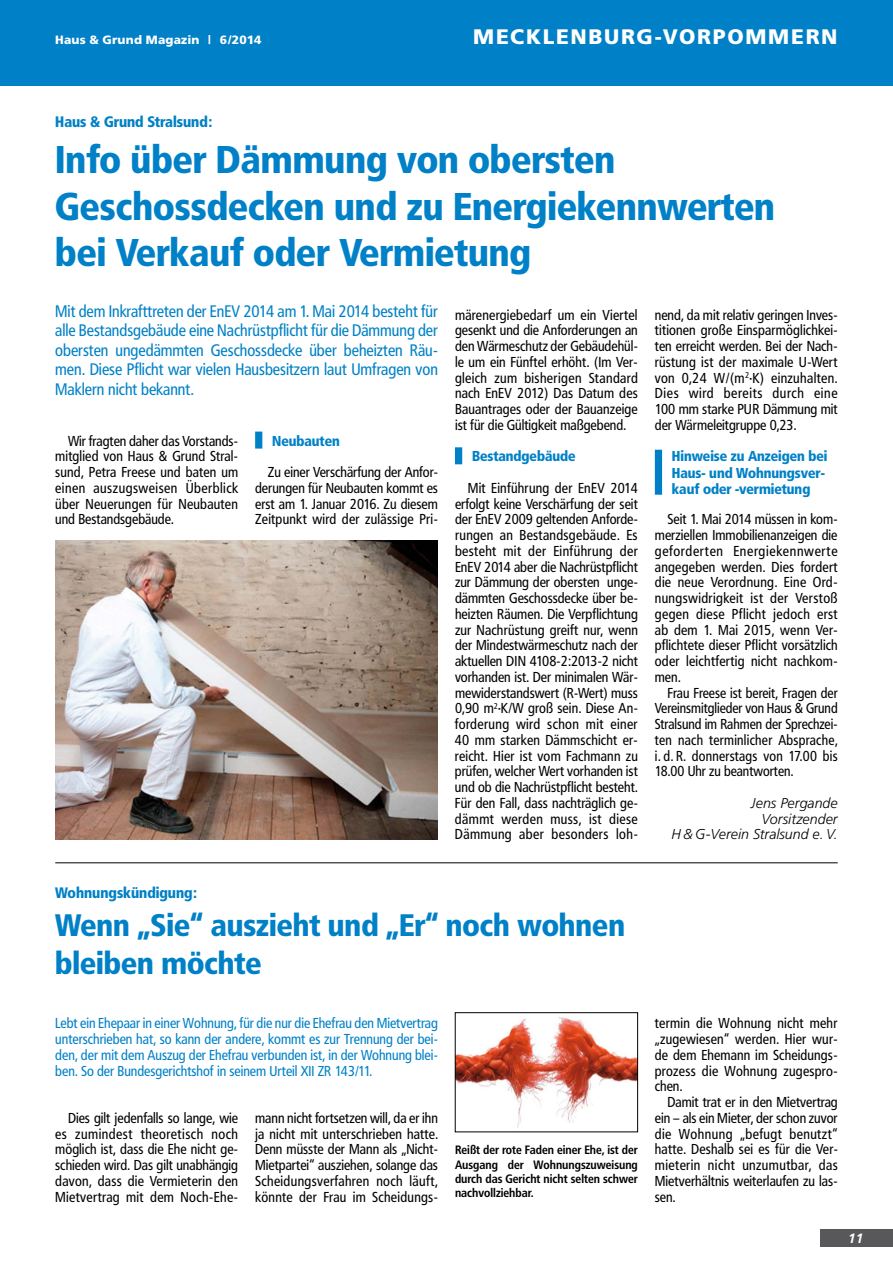
<style>
.page{position:relative;width:893px;height:1263px;background:#fff}
.page>*{position:absolute;margin:0;border:0;box-sizing:border-box;transform-origin:0 0}
.t1{font:900 38.25px/46.5px "Frutiger Condensed BQ";color:#0081c7}
.t2{font:900 30.75px/37.5px "Frutiger Condensed BQ";color:#0081c7}
.t3{font:900 21px "Frutiger";letter-spacing:.08em;color:#fff}
.t4{font:16.5px/19.5px "Frutiger Condensed BQ";color:#0081c7;text-align:justify}
.t5{font:900 15px "Frutiger Condensed BQ";color:#0081c7}
.t6{font:14.25px/15.8px "Frutiger Condensed BQ";letter-spacing:.015em;color:#000;text-align:justify}
.t7{font:14.25px/15.8px "Frutiger Condensed BQ";color:#0081c7;text-align:justify}
.t8{font:900 14.25px/16.5px "Frutiger Condensed BQ";color:#0081c7}
.t9{font:italic 300 14.25px/15.8px "Frutiger";color:#000;text-align:right}
.t10{font:italic 700 13.5px "Frutiger";color:#fff}
.t11{font:700 12px/14.2px "Frutiger Condensed BQ";color:#000;text-align:justify}
.t12{font:900 12px "Frutiger";letter-spacing:.015em;color:#fff}
</style>
<div class="page">
<div style="left:821px;top:1229px;width:72px;height:17px;background:#58585a"></div>
<div style="left:0;top:0;width:893px;height:85px;background:#0081c7"></div>
<hr style="left:55px;top:862px;width:783px;height:1px;background:#000">
<div style="left:255px;top:432px;width:7px;height:17px;background:#0081c7"></div>
<div style="left:455px;top:447px;width:7px;height:17px;background:#0081c7"></div>
<div style="left:655px;top:450px;width:7px;height:45px;background:#0081c7"></div>
<img style="left:55px;top:540px;width:383px;height:299px">
<img style="left:457px;top:1017px;width:179px;height:111px">
<div style="left:455px;top:1012px;width:183px;height:120px;border:1px solid #000"></div>
<p class="t12" style="left:55px;top:33px;width:208px">HAUS &amp; GRUND MAGAZIN | 6/2014</p>
<h3 class="t3" style="left:473px;top:24px;width:366px">MECKLENBURG-VORPOMMERN</h3>
<p class="t5" style="left:55px;top:112px;width:158px">Haus &amp; Grund Stralsund:</p>
<h1 class="t1" style="left:55px;top:136px;width:721px">Info über Dämmung von obersten<br>Geschossdecken und zu Energiekennwerten bei Verkauf oder Vermietung</h1>
<p class="t4" style="left:55px;top:301px;width:384px">Mit dem Inkrafttreten der EnEV 2014 am 1. Mai 2014 besteht für alle Bestandsgebäude eine Nachrüstpflicht für die Dämmung der obersten ungedämmten Geschossdecke über beheizten Räu&shy;men. Diese Pflicht war vielen Hausbesitzern laut Umfragen von Maklern nicht bekannt.</p>
<p class="t6" style="left:55px;top:433px;width:184px;text-indent:13px">Wir fragten daher das Vorstands&shy;mitglied von Haus &amp; Grund Stral&shy;sund, Petra Freese und baten um einen auszugsweisen Überblick über Neuerungen für Neubauten und Bestandsgebäude.</p>
<p class="t8" style="left:272px;top:432px;width:69px">Neubauten</p>
<p class="t6" style="left:255px;top:464px;width:184px;text-indent:13px">Zu einer Verschärfung der Anfor&shy;derungen für Neubauten kommt es erst am 1. Januar 2016. Zu diesem Zeitpunkt wird der zulässige Pri-</p>
<p class="t6" style="left:455px;top:307px;width:184px">märenergiebedarf um ein Viertel gesenkt und die Anforderungen an den Wärmeschutz der Gebäudehül&shy;le um ein Fünftel erhöht. (Im Ver&shy;gleich zum bisherigen Standard nach EnEV 2012) Das Datum des Bauantrages oder der Bauanzeige ist für die Gültigkeit maßgebend.</p>
<p class="t8" style="left:472px;top:448px;width:105px">Bestandgebäude</p>
<p class="t6" style="left:455px;top:480px;width:184px;text-indent:13px">Mit Einführung der EnEV 2014 erfolgt keine Verschärfung der seit der EnEV 2009 geltenden Anforde&shy;rungen an Bestandsgebäude. Es besteht mit der Einführung der EnEV 2014 aber die Nachrüstpflicht zur Dämmung der obersten unge&shy;dämmten Geschossdecke über be&shy;heizten Räumen. Die Verpflichtung zur Nachrüstung greift nur, wenn der Mindestwärmeschutz nach der aktuellen DIN 4108-2:2013-2 nicht vorhanden ist. Der minimalen Wär&shy;mewiderstandswert (R-Wert) muss 0,90 m<sup>2</sup>·K/W groß sein. Diese An&shy;forderung wird schon mit einer 40 mm starken Dämmschicht er&shy;reicht. Hier ist vom Fachmann zu prüfen, welcher Wert vorhanden ist und ob die Nachrüstpflicht besteht.<br>Für den Fall, dass nachträglich ge&shy;dämmt werden muss, ist diese Dämmung aber besonders loh-</p>
<p class="t6" style="left:655px;top:307px;width:184px">nend, da mit relativ geringen Inves&shy;titionen große Einsparmöglichkei&shy;ten erreicht werden. Bei der Nach&shy;rüstung ist der maximale U-Wert von 0,24 W/(m<sup>2</sup>·K) einzuhalten.<br>Dies wird bereits durch eine 100 mm starke PUR Dämmung mit der Wärmeleitgruppe 0,23.</p>
<p class="t8" style="left:672px;top:448px;width:157px">Hinweise zu Anzeigen bei<br>Haus- und Wohnungsver&shy;kauf oder -vermietung</p>
<p class="t6" style="left:655px;top:511px;width:184px;text-indent:13px">Seit 1. Mai 2014 müssen in kom&shy;merziellen Immobilienanzeigen die geforderten Energiekennwerte angegeben werden. Dies fordert die neue Verordnung. Eine Ord&shy;nungswidrigkeit ist der Verstoß gegen diese Pflicht jedoch erst ab dem 1. Mai 2015, wenn Ver&shy;pflichtete dieser Pflicht vorsätzlich oder leichtfertig nicht nachkom&shy;men.</p>
<p class="t6" style="left:655px;top:685px;width:184px;text-indent:13px">Frau Freese ist bereit, Fragen der Vereinsmitglieder von Haus &amp; Grund Stralsund im Rahmen der Sprechzei&shy;ten nach terminlicher Absprache, i. d. R. donnerstags von 17.00 bis 18.00 Uhr zu beantworten.</p>
<p class="t9" style="left:671px;top:795px;width:168px">Jens Pergande<br>Vorsitzender<br>H &amp; G-Verein Stralsund e. V.</p>
<p class="t5" style="left:55px;top:884px;width:143px">Wohnungskündigung:</p>
<h2 class="t2" style="left:55px;top:906px;width:571px">Wenn „Sie“ auszieht und „Er“ noch wohnen bleiben möchte</h2>
<p class="t7" style="left:55px;top:1015px;width:384px">Lebt ein Ehepaar in einer Wohnung, für die nur die Ehefrau den Mietvertrag unterschrieben hat, so kann der andere, kommt es zur Trennung der bei&shy;den, der mit dem Auszug der Ehefrau verbunden ist, in der Wohnung blei&shy;ben. So der Bundesgerichtshof in seinem Urteil XII ZR 143/11.</p>
<p class="t6" style="left:55px;top:1110px;width:184px;text-indent:13px">Dies gilt jedenfalls so lange, wie es zumindest theoretisch noch möglich ist, dass die Ehe nicht ge&shy;schieden wird. Das gilt unabhängig davon, dass die Vermieterin den Mietvertrag mit dem Noch-Ehe-</p>
<p class="t6" style="left:255px;top:1110px;width:184px">mann nicht fortsetzen will, da er ihn ja nicht mit unterschrieben hatte.<br>Denn müsste der Mann als „Nicht-Mietpartei“ ausziehen, solange das Scheidungsverfahren noch läuft, könnte der Frau im Scheidungs-</p>
<p class="t11" style="left:455px;top:1143px;width:184px">Reißt der rote Faden einer Ehe, ist der Ausgang der Wohnungszuweisung durch das Gericht nicht selten schwer nachvollziehbar.</p>
<p class="t6" style="left:655px;top:1015px;width:184px">termin die Wohnung nicht mehr „zugewiesen“ werden. Hier wur&shy;de dem Ehemann im Scheidungs&shy;prozess die Wohnung zugespro&shy;chen.</p>
<p class="t6" style="left:655px;top:1094px;width:185px;text-indent:13px">Damit trat er in den Mietvertrag ein – als ein Mieter, der schon zuvor die Wohnung „befugt benutzt“ hatte. Deshalb sei es für die Ver&shy;mieterin nicht unzumutbar, das Mietverhältnis weiterlaufen zu las&shy;sen.</p>
<p class="t10" style="left:848px;top:1230px;width:17px">11</p>
</div>
